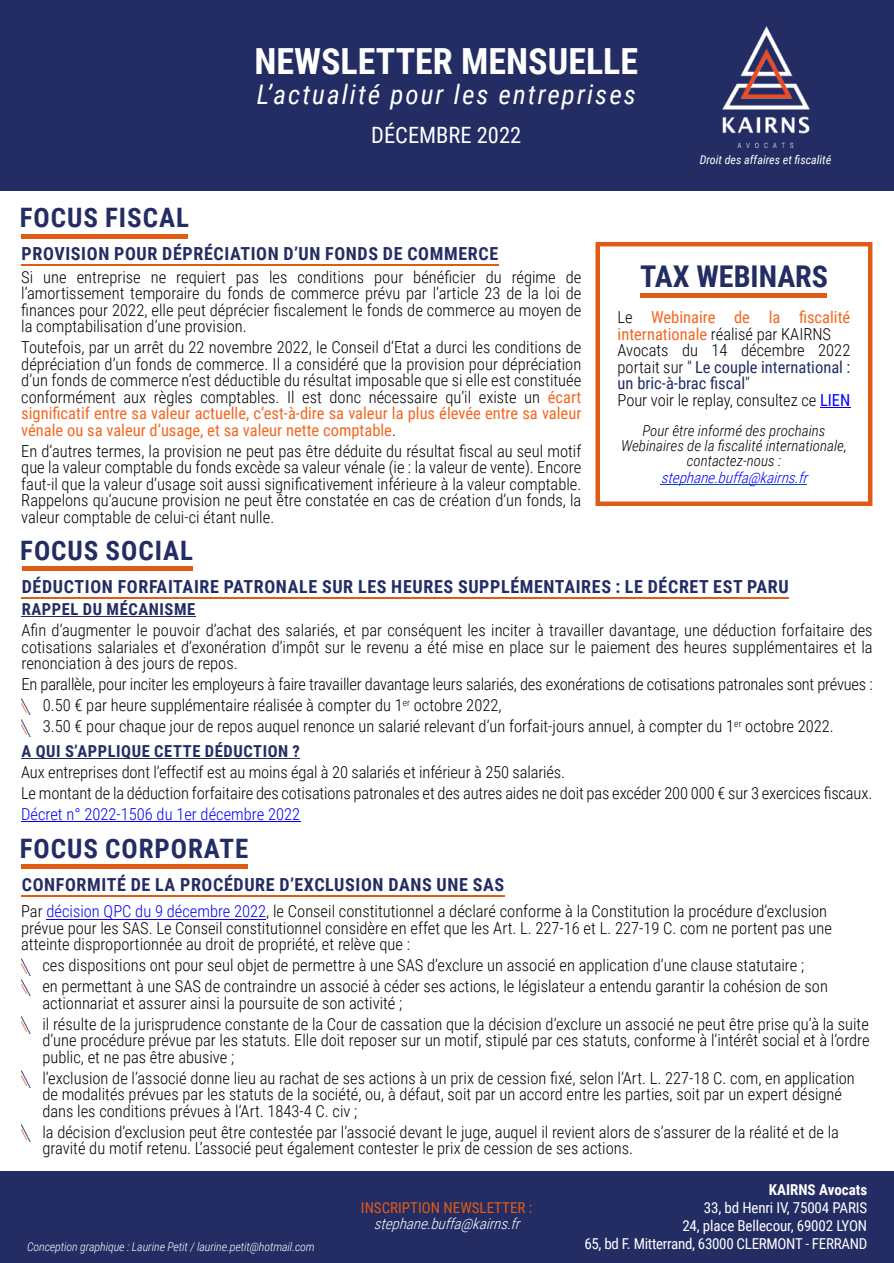
<style>
.page{position:relative;width:894px;height:1263px;background:#fff}
.page>*{position:absolute;margin:0;border:0;box-sizing:border-box;transform-origin:0 0}
.t1{font:700 36px "Roboto Condensed";color:#fff}
.t2{font:700 30px "Roboto Condensed";color:#232d63}
.t3{font:italic 27px "Roboto Condensed";letter-spacing:.075em;color:#fff}
.t4{font:700 26.85px "Roboto Condensed";letter-spacing:.035em;color:#232d63}
.t5{font:22.5px "Roboto Condensed";color:#fff}
.t6{font:700 18px "Roboto Condensed";letter-spacing:.035em;color:#232d63}
.t7{font:300 16.5px/16.5px "Roboto Condensed";color:#000}
.t8{font:700 16.5px "Roboto Condensed";letter-spacing:.035em;color:#232d63}
.t9{font:300 16.5px "Roboto Condensed";color:#00f}
.t10{font:15px/18px "Roboto Condensed";letter-spacing:-.01em;color:#fff;text-align:right}
.t11{font:italic 300 15px/15px "Roboto Condensed";color:#000;text-align:center}
.t12{font:italic 300 15px "Roboto Condensed";color:#fff}
.t13{font:italic 300 15px "Roboto Condensed";color:#00f}
.t14{font:15px "Roboto Condensed";color:#df5c16}
.t15{font:700 15px "Roboto Condensed";color:#fff}
.t16{font:italic 300 12px "Roboto Condensed";letter-spacing:-.01em;color:#fff}
.t17{font:italic 12px "Roboto Condensed";color:#fff}
.s1{font-weight:400;color:#f26721}
.s2{font-weight:400;color:#232d63}
.s3{font-weight:400;color:#00f}
.s4{color:#00f}
</style>
<div class="page">
<hr style="left:46px;top:919px;width:220px;height:1px;background:#00f">
<hr style="left:21px;top:895px;width:483px;height:1px;background:#df5c16">
<img style="left:21px;top:1017px;width:9px;height:17px">
<img style="left:21px;top:1125px;width:10px;height:17px">
<img style="left:21px;top:1071px;width:9px;height:16px">
<img style="left:21px;top:979px;width:10px;height:17px">
<img style="left:21px;top:958px;width:10px;height:17px">
<div style="left:21px;top:864px;width:226px;height:5px;background:#df5c16"></div>
<div style="left:0;top:0;width:893px;height:191px;background:#232d63"></div>
<img style="left:722px;top:27px;width:86px;height:120px">
<div style="left:0;top:1171px;width:893px;height:92px;background:#232d63"></div>
<svg style="left:595px;top:242px;width:277px;height:264px"></svg>
<hr style="left:21px;top:264px;width:477px;height:2px;background:#df5c16">
<hr style="left:21px;top:234px;width:167px;height:4px;background:#df5c16">
<hr style="left:22px;top:616px;width:173px;height:1px;background:#232d63">
<img style="left:21px;top:719px;width:9px;height:17px">
<img style="left:21px;top:698px;width:9px;height:17px">
<hr style="left:21px;top:759px;width:279px;height:1px;background:#232d63">
<hr style="left:21px;top:822px;width:279px;height:1px;background:#00f">
<hr style="left:22px;top:597px;width:766px;height:2px;background:#df5c16">
<hr style="left:22px;top:567px;width:170px;height:4px;background:#df5c16">
<h3 class="t4" style="left:20px;top:199px;width:171px">FOCUS FISCAL</h3>
<h1 class="t1" style="left:254px;top:36px;width:385px">NEWSLETTER MENSUELLE</h1>
<h3 class="t3" style="left:257px;top:75px;width:380px">L’actualité pour les entreprises</h3>
<h3 class="t5" style="left:371px;top:119px;width:151px">DÉCEMBRE 2022</h3>
<p class="t6" style="left:22px;top:241px;width:478px">PROVISION POUR DÉPRÉCIATION D’UN FONDS DE COMMERCE</p>
<p class="t17" style="left:699px;top:151px;width:133px">Droit des affaires et fiscalité</p>
<p class="t7" style="left:21px;top:268px;width:561px">Si une entreprise ne requiert pas les conditions pour bénéficier du régime de</p>
<h2 class="t2" style="left:640px;top:255px;width:189px">TAX WEBINARS</h2>
<p class="t7" style="left:21px;top:284px;width:561px;text-align:justify">l’amortissement temporaire du fonds de commerce prévu par l’article 23 de la loi de finances pour 2022, elle peut déprécier fiscalement le fonds de commerce au moyen de la comptabilisation d’une provision.</p>
<p class="t7" style="left:21px;top:338px;width:561px;text-align:justify">Toutefois, par un arrêt du 22 novembre 2022, le Conseil d’Etat a durci les conditions de dépréciation d’un fonds de commerce. Il a considéré que la provision pour dépréciation d’un fonds de commerce n’est déductible du résultat imposable que si elle est constituée conformément aux règles comptables. Il est donc nécessaire qu’il existe un <span class="s1">écart significatif entre sa valeur actuelle, c’est-à-dire sa valeur la plus élevée entre sa valeur vénale ou sa valeur d’usage, et sa valeur nette comptable</span>.</p>
<p class="t7" style="left:21px;top:442px;width:561px;text-align:justify">En d’autres termes, la provision ne peut pas être déduite du résultat fiscal au seul motif que la valeur comptable du fonds excède sa valeur vénale (ie : la valeur de vente). Encore faut-il que la valeur d’usage soit aussi significativement inférieure à la valeur comptable.<br>Rappelons qu’aucune provision ne peut être constatée en cas de création d’un fonds, la valeur comptable de celui-ci étant nulle.</p>
<p class="t7" style="left:617px;top:308px;width:234px">Le <span class="s1">Webinaire de la fiscalité internationale</span> réalisé par KAIRNS<br>Avocats du 14 décembre 2022 portait sur " <span class="s2">Le couple international : un bric-à-brac fiscal</span>"<br>Pour voir le replay, consultez ce <span class="s3">LIEN</span></p>
<p class="t11" style="left:620px;top:423px;width:227px">Pour être informé des prochains<br>Webinaires de la fiscalité internationale, contactez-nous :</p>
<p class="t13" style="left:660px;top:467px;width:153px">stephane.buffa@kairns.fr</p>
<h3 class="t4" style="left:20px;top:532px;width:174px">FOCUS SOCIAL</h3>
<p class="t6" style="left:22px;top:574px;width:768px">DÉDUCTION FORFAITAIRE PATRONALE SUR LES HEURES SUPPLÉMENTAIRES : LE DÉCRET EST PARU</p>
<p class="t8" style="left:22px;top:598px;width:175px">RAPPEL DU MÉCANISME</p>
<p class="t7" style="left:22px;top:621px;width:852px;text-align:justify">Afin d’augmenter le pouvoir d’achat des salariés, et par conséquent les inciter à travailler davantage, une déduction forfaitaire des cotisations salariales et d’exonération d’impôt sur le revenu a été mise en place sur le paiement des heures supplémentaires et la renonciation à des jours de repos.</p>
<p class="t7" style="left:43px;top:673px;width:831px;line-height:21px;text-indent:-21px">En parallèle, pour inciter les employeurs à faire travailler davantage leurs salariés, des exonérations de cotisations patronales sont prévues :<br>0.50 € par heure supplémentaire réalisée à compter du 1<sup>er</sup> octobre 2022,<br>3.50 € pour chaque jour de repos auquel renonce un salarié relevant d’un forfait-jours annuel, à compter du 1<sup>er</sup> octobre 2022.</p>
<p class="t8" style="left:21px;top:740px;width:280px">A QUI S’APPLIQUE CETTE DÉDUCTION ?</p>
<p class="t7" style="left:21px;top:761px;width:852px;line-height:21px">Aux entreprises dont l’effectif est au moins égal à 20 salariés et inférieur à 250 salariés.<br>Le montant de la déduction forfaitaire des cotisations patronales et des autres aides ne doit pas excéder 200 000 € sur 3 exercices fiscaux.</p>
<p class="t9" style="left:21px;top:803px;width:280px">Décret n° 2022-1506 du 1er décembre 2022</p>
<h3 class="t4" style="left:20px;top:830px;width:230px">FOCUS CORPORATE</h3>
<p class="t6" style="left:22px;top:872px;width:484px">CONFORMITÉ DE LA PROCÉDURE D’EXCLUSION DANS UNE SAS</p>
<p class="t7" style="left:21px;top:903px;width:812px">Par <span class="s4">décision QPC du 9 décembre 2022</span>, le Conseil constitutionnel a déclaré conforme à la Constitution la procédure d’exclusion prévue pour les SAS. Le Conseil constitutionnel considère en effet que les Art. L. 227-16 et L. 227-19 C. com ne portent pas une atteinte disproportionnée au droit de propriété, et relève que :</p>
<p class="t7" style="left:42px;top:954px;width:786px;line-height:21px">ces dispositions ont pour seul objet de permettre à une SAS d’exclure un associé en application d’une clause statutaire ;<br>en permettant à une SAS de contraindre un associé à céder ses actions, le législateur a entendu garantir la cohésion de son</p>
<p class="t7" style="left:42px;top:992px;width:827px;line-height:21px">actionnariat et assurer ainsi la poursuite de son activité ;<br>il résulte de la jurisprudence constante de la Cour de cassation que la décision d’exclure un associé ne peut être prise qu’à la suite</p>
<p class="t7" style="left:42px;top:1032px;width:828px">d’une procédure prévue par les statuts. Elle doit reposer sur un motif, stipulé par ces statuts, conforme à l’intérêt social et à l’ordre public, et ne pas être abusive ;</p>
<p class="t7" style="left:42px;top:1069px;width:813px">l’exclusion de l’associé donne lieu au rachat de ses actions à un prix de cession fixé, selon l’Art. L. 227-18 C. com, en application de modalités prévues par les statuts de la société, ou, à défaut, soit par un accord entre les parties, soit par un expert désigné dans les conditions prévues à l’Art. 1843-4 C. civ ;</p>
<p class="t7" style="left:42px;top:1123px;width:797px">la décision d’exclusion peut être contestée par l’associé devant le juge, auquel il revient alors de s’assurer de la réalité et de la gravité du motif retenu. L’associé peut également contester le prix de cession de ses actions.</p>
<p class="t16" style="left:27px;top:1238px;width:289px">Conception graphique : Laurine Petit / laurine.petit@hotmail.com</p>
<p class="t14" style="left:361px;top:1197px;width:173px">INSCRIPTION NEWSLETTER :</p>
<p class="t12" style="left:373px;top:1213px;width:152px">stephane.buffa@kairns.fr</p>
<p class="t15" style="left:768px;top:1179px;width:100px">KAIRNS Avocats</p>
<p class="t10" style="left:584px;top:1198px;width:284px">33, bd Henri IV, 75004 PARIS<br>24, place Bellecour, 69002 LYON<br>65, bd F. Mitterrand, 63000 CLERMONT - FERRAND</p>
</div>
